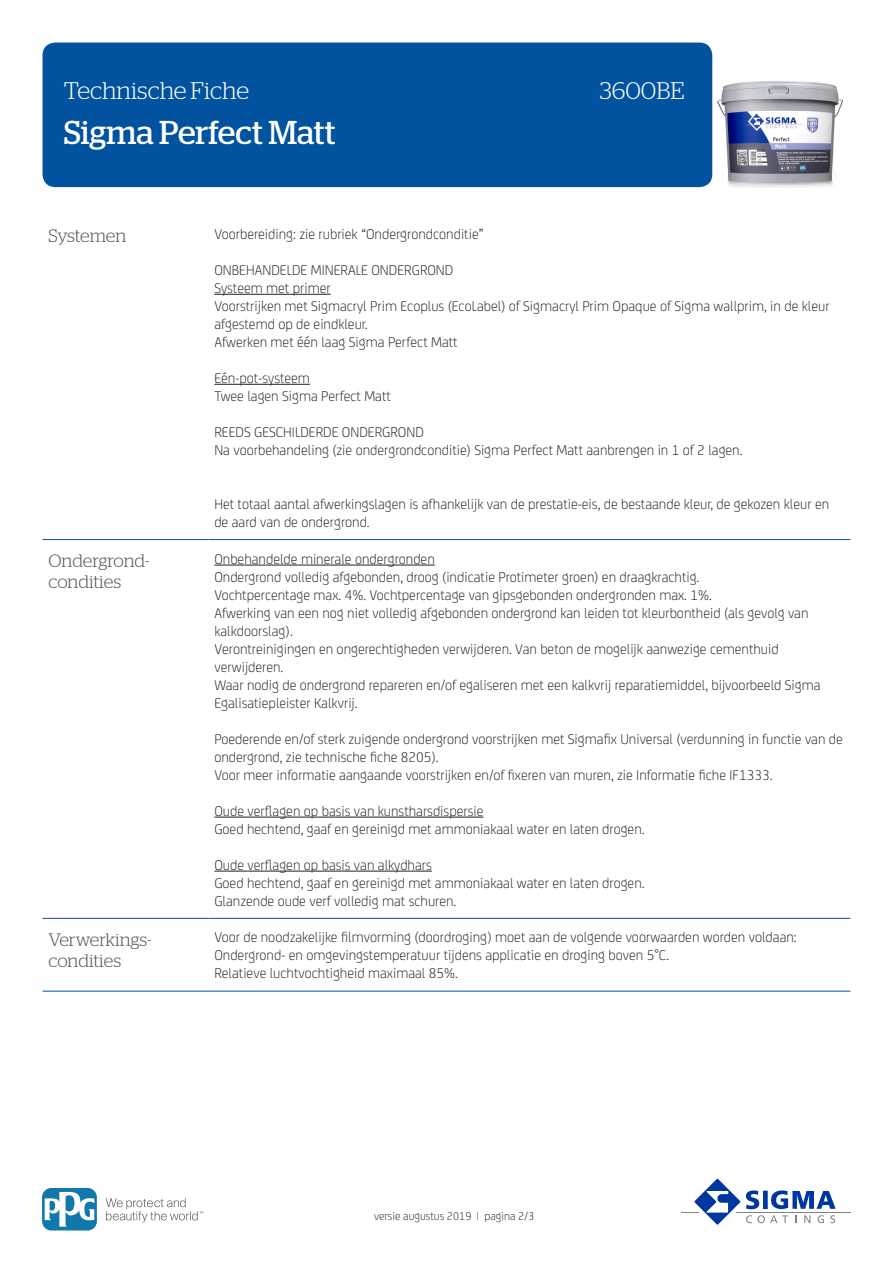
<style>
.page{position:relative;width:893px;height:1263px;background:#fff}
.page>*{position:absolute;margin:0;border:0;box-sizing:border-box;transform-origin:0 0}
.t1{font:33px "Stag";color:#fff}
.t2{font:300 24px "Stag";color:#fff}
.KOP{font:300 18px/21.6px "Stag";letter-spacing:-.005em;color:#57585a}
.BODY{font:300 15px/18px "FS Joey";color:#231f20}
.t3{font:300 12px "FS Joey";color:#231f20}
</style>
<div class="page">
<div style="left:43px;top:43px;width:669px;height:144px;background:#0153a0;border-radius:13px"></div>
<hr style="left:681px;top:1211px;width:169px;height:1px;background:#808285">
<svg style="left:689px;top:1178px;width:147px;height:47px"></svg>
<svg style="left:106px;top:1198px;width:97px;height:24px"></svg>
<svg style="left:43px;top:1188px;width:54px;height:42px"></svg>
<svg style="left:45px;top:1191px;width:49px;height:35px"></svg>
<hr style="left:43px;top:539px;width:165px;height:1px;background:#0153a0">
<hr style="left:208px;top:539px;width:642px;height:1px;background:#0153a0">
<hr style="left:43px;top:918px;width:165px;height:1px;background:#0153a0">
<hr style="left:208px;top:918px;width:642px;height:1px;background:#0153a0">
<hr style="left:43px;top:991px;width:165px;height:1px;background:#0153a0">
<hr style="left:208px;top:991px;width:642px;height:1px;background:#0153a0">
<hr style="left:214px;top:294px;width:117px;height:1px;background:#231f20">
<hr style="left:214px;top:384px;width:96px;height:1px;background:#231f20">
<hr style="left:214px;top:565px;width:221px;height:1px;background:#231f20">
<hr style="left:214px;top:817px;width:269px;height:1px;background:#231f20">
<hr style="left:214px;top:871px;width:218px;height:1px;background:#231f20">
<img style="left:717px;top:81px;width:126px;height:106px">
<h2 class="t2" style="left:64px;top:77px;width:187px">Technische Fiche</h2>
<h2 class="t2" style="left:600px;top:77px;width:86px">3600BE</h2>
<h1 class="t1" style="left:64px;top:114px;width:273px">Sigma Perfect Matt</h1>
<p class="KOP" style="left:49px;top:225px;width:79px">Systemen</p>
<p class="BODY" style="left:214px;top:224px;width:271px">Voorbereiding: zie rubriek “Ondergrondconditie”</p>
<p class="BODY" style="left:214px;top:260px;width:617px">ONBEHANDELDE MINERALE ONDERGROND<br>Systeem met primer<br>Voorstrijken met Sigmacryl Prim Ecoplus (EcoLabel) of Sigmacryl Prim Opaque of Sigma wallprim, in de kleur afgestemd op de eindkleur.<br>Afwerken met één laag Sigma Perfect Matt</p>
<p class="BODY" style="left:214px;top:368px;width:178px">Eén-pot-systeem<br>Twee lagen Sigma Perfect Matt</p>
<p class="BODY" style="left:214px;top:422px;width:530px">REEDS GESCHILDERDE ONDERGROND<br>Na voorbehandeling (zie ondergrondconditie) Sigma Perfect Matt aanbrengen in 1 of 2 lagen.</p>
<p class="BODY" style="left:214px;top:494px;width:616px">Het totaal aantal afwerkingslagen is afhankelijk van de prestatie-eis, de bestaande kleur, de gekozen kleur en de aard van de ondergrond.</p>
<p class="KOP" style="left:49px;top:549px;width:102px">Ondergrond&shy;condities</p>
<p class="BODY" style="left:214px;top:549px;width:608px">Onbehandelde minerale ondergronden<br>Ondergrond volledig afgebonden, droog (indicatie Protimeter groen) en draagkrachtig.<br>Vochtpercentage max. 4%. Vochtpercentage van gipsgebonden ondergronden max. 1%.<br>Afwerking van een nog niet volledig afgebonden ondergrond kan leiden tot kleurbontheid (als gevolg van kalkdoorslag).<br>Verontreinigingen en ongerechtigheden verwijderen. Van beton de mogelijk aanwezige cementhuid verwijderen.<br>Waar nodig de ondergrond repareren en/of egaliseren met een kalkvrij reparatiemiddel, bijvoorbeeld Sigma Egalisatiepleister Kalkvrij.</p>
<p class="BODY" style="left:214px;top:729px;width:630px">Poederende en/of sterk zuigende ondergrond voorstrijken met Sigmafix Universal (verdunning in functie van de ondergrond, zie technische fiche 8205).<br>Voor meer informatie aangaande voorstrijken en/of fixeren van muren, zie Informatie fiche IF1333.</p>
<p class="BODY" style="left:214px;top:801px;width:432px">Oude verflagen op basis van kunstharsdispersie<br>Goed hechtend, gaaf en gereinigd met ammoniakaal water en laten drogen.</p>
<p class="BODY" style="left:214px;top:855px;width:432px">Oude verflagen op basis van alkydhars<br>Goed hechtend, gaaf en gereinigd met ammoniakaal water en laten drogen.<br>Glanzende oude verf volledig mat schuren.</p>
<p class="KOP" style="left:49px;top:928px;width:104px">Verwerkings&shy;condities</p>
<p class="BODY" style="left:214px;top:927px;width:584px">Voor de noodzakelijke filmvorming (doordroging) moet aan de volgende voorwaarden worden voldaan:<br>Ondergrond- en omgevingstemperatuur tijdens applicatie en droging boven 5°C.<br>Relatieve luchtvochtigheid maximaal 85%.</p>
<p class="t3" style="left:374px;top:1208px;width:162px">versie augustus 2019 | pagina 2/3</p>
</div>
